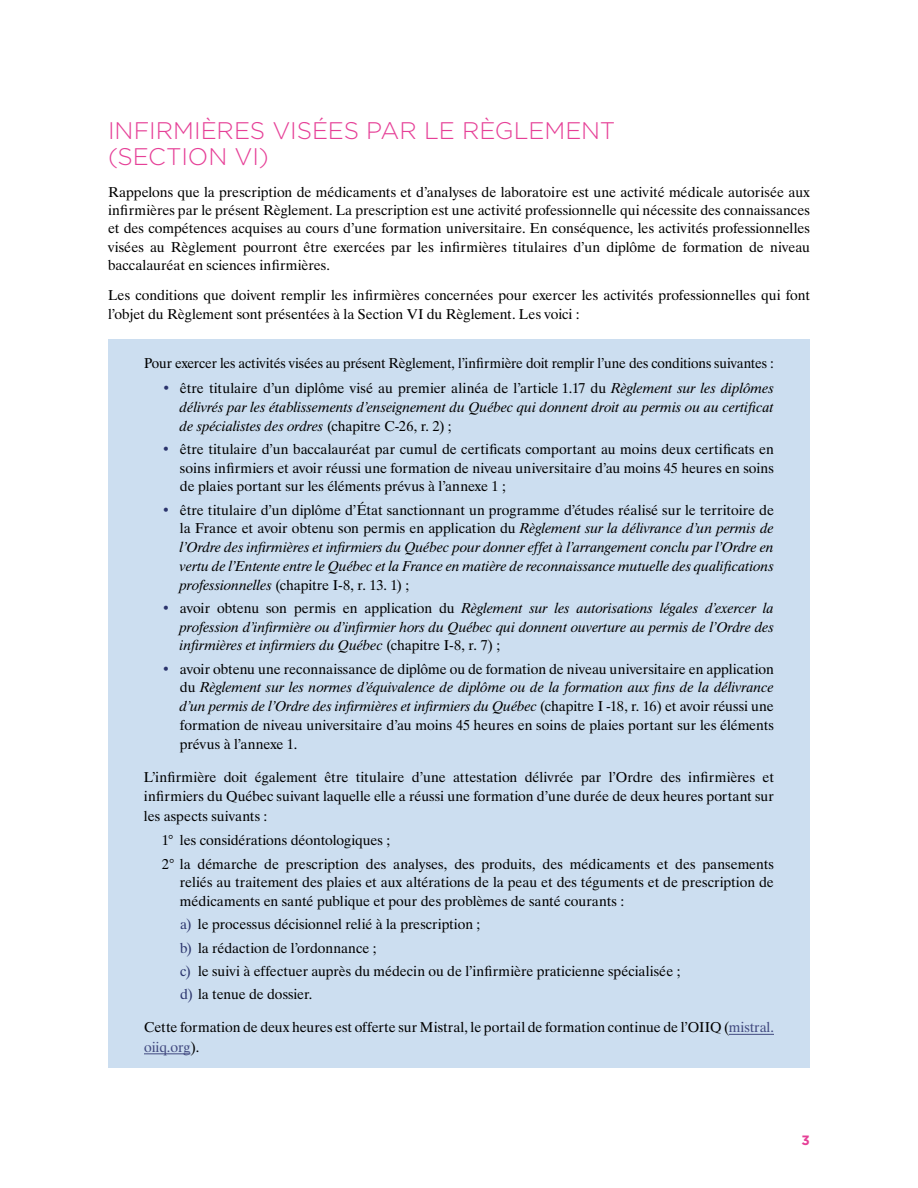
<style>
.page{position:relative;width:918px;height:1188px;background:#fff}
.page>*{position:absolute;margin:0;border:0;box-sizing:border-box;transform-origin:0 0}
.t1{font:300 24px/25.5px "Gotham HTF";letter-spacing:-.005em;color:#e64097}
.t2{font:14.25px/18.8px "Dutch 801 BT";letter-spacing:-.005em;color:#000}
.t3{font:italic 14.25px/18.8px "Dutch 801 BT";letter-spacing:.005em;color:#000;text-align:justify}
.t4{font:700 13.5px "Gotham HTF";color:#e64097}
.s1{font-style:normal;color:#363c74}
.s2{font-style:normal}
.s3{color:#363c74}
.s4{font-style:italic}
.s5{color:#535689}
</style>
<div class="page">
<div style="left:108px;top:339px;width:702px;height:728px;background:#ccdef0"></div>
<h1 class="t1" style="left:108px;top:118px;width:509px">INFIRMIÈRES VISÉES PAR LE RÈGLEMENT (SECTION VI)</h1>
<p class="t2" style="left:108px;top:182px;width:704px;line-height:18.3px;text-align:justify">Rappelons que la prescription de médicaments et d’analyses de laboratoire est une activité médicale autorisée aux infirmières par le présent Règlement. La prescription est une activité professionnelle qui nécessite des connaissances et des compétences acquises au cours d’une formation universitaire. En conséquence, les activités professionnelles visées au Règlement pourront être exercées par les infirmières titulaires d’un diplôme de formation de niveau baccalauréat en sciences infirmières.</p>
<p class="t2" style="left:108px;top:286px;width:704px;line-height:18.3px">Les conditions que doivent remplir les infirmières concernées pour exercer les activités professionnelles qui font l’objet du Règlement sont présentées à la Section VI du Règlement. Les voici :</p>
<p class="t2" style="left:144px;top:354px;width:632px">Pour exercer les activités visées au présent Règlement, l’infirmière doit remplir l’une des conditions suivantes :</p>
<p class="t3" style="left:180px;top:379px;width:595px;text-indent:-18px"><span class="s1">•</span> <span class="s2">être titulaire d’un diplôme visé au premier alinéa de l’article 1.17 du</span> Règlement sur les diplômes délivrés par les établissements d’enseignement du Québec qui donnent droit au permis ou au certificat de spécialistes des ordres <span class="s2">(chapitre C-26, r. 2) ;</span></p>
<p class="t2" style="left:180px;top:439px;width:595px;text-align:justify;text-indent:-18px"><span class="s3">•</span> être titulaire d’un baccalauréat par cumul de certificats comportant au moins deux certificats en soins infirmiers et avoir réussi une formation de niveau universitaire d’au moins 45 heures en soins de plaies portant sur les éléments prévus à l’annexe 1 ;</p>
<p class="t3" style="left:180px;top:500px;width:596px;text-indent:-18px"><span class="s1">•</span> <span class="s2">être titulaire d’un diplôme d’État sanctionnant un programme d’études réalisé sur le territoire de la France et avoir obtenu son permis en application du</span> Règlement sur la délivrance d’un permis de l’Ordre des infirmières et infirmiers du Québec pour donner effet à l’arrangement conclu par l’Ordre en vertu de l’Entente entre le Québec et la France en matière de reconnaissance mutuelle des qualifications professionnelles <span class="s2">(chapitre I-8, r. 13. 1) ;</span></p>
<p class="t3" style="left:180px;top:598px;width:596px;text-indent:-18px"><span class="s1">•</span> <span class="s2">avoir obtenu son permis en application du</span> Règlement sur les autorisations légales d’exercer la profession d’infirmière ou d’infirmier hors du Québec qui donnent ouverture au permis de l’Ordre des infirmières et infirmiers du Québec <span class="s2">(chapitre I-8, r. 7) ;</span></p>
<p class="t2" style="left:180px;top:659px;width:596px;text-align:justify;text-indent:-18px"><span class="s3">•</span> avoir obtenu une reconnaissance de diplôme ou de formation de niveau universitaire en application du <span class="s4">Règlement sur les normes d’équivalence de diplôme ou de la formation aux fins de la délivrance d’un permis de l’Ordre des infirmières et infirmiers du Québec</span> (chapitre I -18, r. 16) et avoir réussi une formation de niveau universitaire d’au moins 45 heures en soins de plaies portant sur les éléments prévus à l’annexe 1.</p>
<p class="t2" style="left:144px;top:767px;width:632px;line-height:19.5px;text-align:justify">L’infirmière doit également être titulaire d’une attestation délivrée par l’Ordre des infirmières et infirmiers du Québec suivant laquelle elle a réussi une formation d’une durée de deux heures portant sur les aspects suivants :</p>
<p class="t2" style="left:162px;top:829px;width:613px;line-height:23.2px">1° les considérations déontologiques ;<br>2° la démarche de prescription des analyses, des produits, des médicaments et des pansements</p>
<p class="t2" style="left:180px;top:873px;width:595px">reliés au traitement des plaies et aux altérations de la peau et des téguments et de prescription de médicaments en santé publique et pour des problèmes de santé courants :</p>
<p class="t2" style="left:180px;top:913px;width:502px;line-height:23.2px"><span class="s3">a)</span> le processus décisionnel relié à la prescription ;<br><span class="s3">b)</span> la rédaction de l’ordonnance ;<br><span class="s3">c)</span> le suivi à effectuer auprès du médecin ou de l’infirmière praticienne spécialisée ; <span class="s3">d)</span> la tenue de dossier.</p>
<p class="t2" style="left:144px;top:1017px;width:632px;line-height:19.5px">Cette formation de deux heures est offerte sur Mistral, le portail de formation continue de l’OIIQ (<span class="s5">mistral. oiiq.org</span>).</p>
<p class="t4" style="left:802px;top:1133px;width:10px">3</p>
</div>
